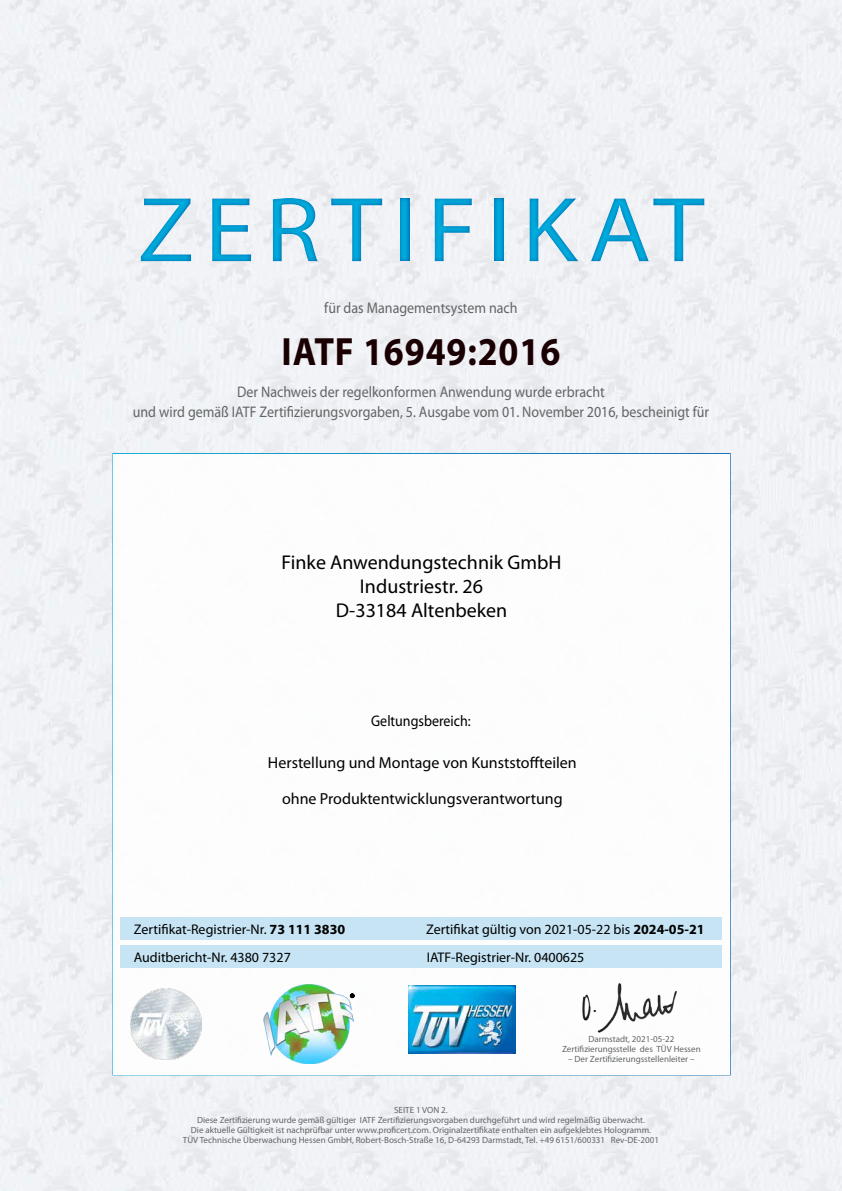
<style>
.page{position:relative;width:842px;height:1191px;background:#fff}
.page>*{position:absolute;margin:0;border:0;box-sizing:border-box;transform-origin:0 0}
.t1{font:93px "Myriad Pro";letter-spacing:.1em;color:#00addc;scale:1.1 1}
.t2{font:700 39.6px "Myriad Pro";letter-spacing:.025em;color:#1a0002;scale:.91 1}
.t3{font:20px/24px "Myriad Pro";color:#000;text-align:center}
.t4{font:16px "Myriad Pro";color:#000}
.t5{font:15.4px/20px "Myriad Pro";color:#636466;text-align:center;scale:.91 1}
.t6{font:15.4px "Myriad Pro";color:#000;scale:.91 1}
.t7{font:14px/28.1px "Myriad Pro";color:#000}
.t8{font:9px/10px "Myriad Pro";color:#636466;text-align:center}
.s1{font-weight:700}
</style>
<div class="page">
<div style="left:112px;top:453px;width:619px;height:622px;background:#fff;border:2px solid #fff"></div>
<div style="left:120px;top:945px;width:602px;height:23px;background:#c0e2f3"></div>
<div style="left:121px;top:917px;width:601px;height:22px;background:#c0e2f3"></div>
<img style="left:582px;top:983px;width:95px;height:50px">
<img style="left:263px;top:984px;width:92px;height:79px">
<svg style="left:350px;top:993px;width:4px;height:4px"></svg>
<img style="left:409px;top:985px;width:106px;height:68px">
<div style="left:0;top:172px;width:842px;height:114px;background:#006bb6;opacity:.75"></div>
<img style="left:130px;top:988px;width:71px;height:71px">
<h1 class="t1" style="left:138px;top:173px;width:517px">ZERTIFIKAT</h1>
<h3 class="t5" style="left:324px;top:298px;width:214px">für das Managementsystem nach</h3>
<h2 class="t2" style="left:282px;top:326px;width:308px">IATF 16949:2016</h2>
<h3 class="t5" style="left:133px;top:381px;width:635px">Der Nachweis der regelkonformen Anwendung wurde erbracht<br>und wird gemäß IATF Zertifizierungsvorgaben, 5. Ausgabe vom 01. November 2016, bescheinigt für</h3>
<h3 class="t3" style="left:282px;top:550px;width:281px">Finke Anwendungstechnik GmbH<br>Industriestr. 26<br>D-33184 Altenbeken</h3>
<h3 class="t6" style="left:371px;top:711px;width:111px">Geltungsbereich:</h3>
<h3 class="t4" style="left:268px;top:753px;width:310px">Herstellung und Montage von Kunststoffteilen</h3>
<h3 class="t4" style="left:282px;top:789px;width:282px">ohne Produktentwicklungsverantwortung</h3>
<h3 class="t7" style="left:134px;top:915px;width:213px">Zertifikat-Registrier-Nr. <span class="s1">73 111 3830<br></span>Auditbericht-Nr. 4380 7327</h3>
<h3 class="t7" style="left:426px;top:915px;width:280px">Zertifikat gültig von 2021-05-22 bis <span class="s1">2024-05-21</span></h3>
<h3 class="t7" style="left:427px;top:943px;width:159px">IATF-Registrier-Nr. 0400625</h3>
<p class="t8" style="left:562px;top:1034px;width:140px">Darmstadt, 2021-05-22<br>Zertifizierungsstelle des TÜV Hessen</p>
<p class="t8" style="left:568px;top:1054px;width:128px">– Der Zertifizierungsstellenleiter –</p>
<p class="t8" style="left:183px;top:1105px;width:478px">SEITE 1 VON 2.<br>Diese Zertifizierung wurde gemäß gültiger IATF Zertifizierungsvorgaben durchgeführt und wird regelmäßig überwacht.<br>Die aktuelle Gültigkeit ist nachprüfbar unter www.proficert.com. Originalzertifikate enthalten ein aufgeklebtes Hologramm.<br>TÜV Technische Überwachung Hessen GmbH, Robert-Bosch-Straße 16, D-64293 Darmstadt, Tel. +49 6151/600331 Rev-DE-2001</p>
</div>
